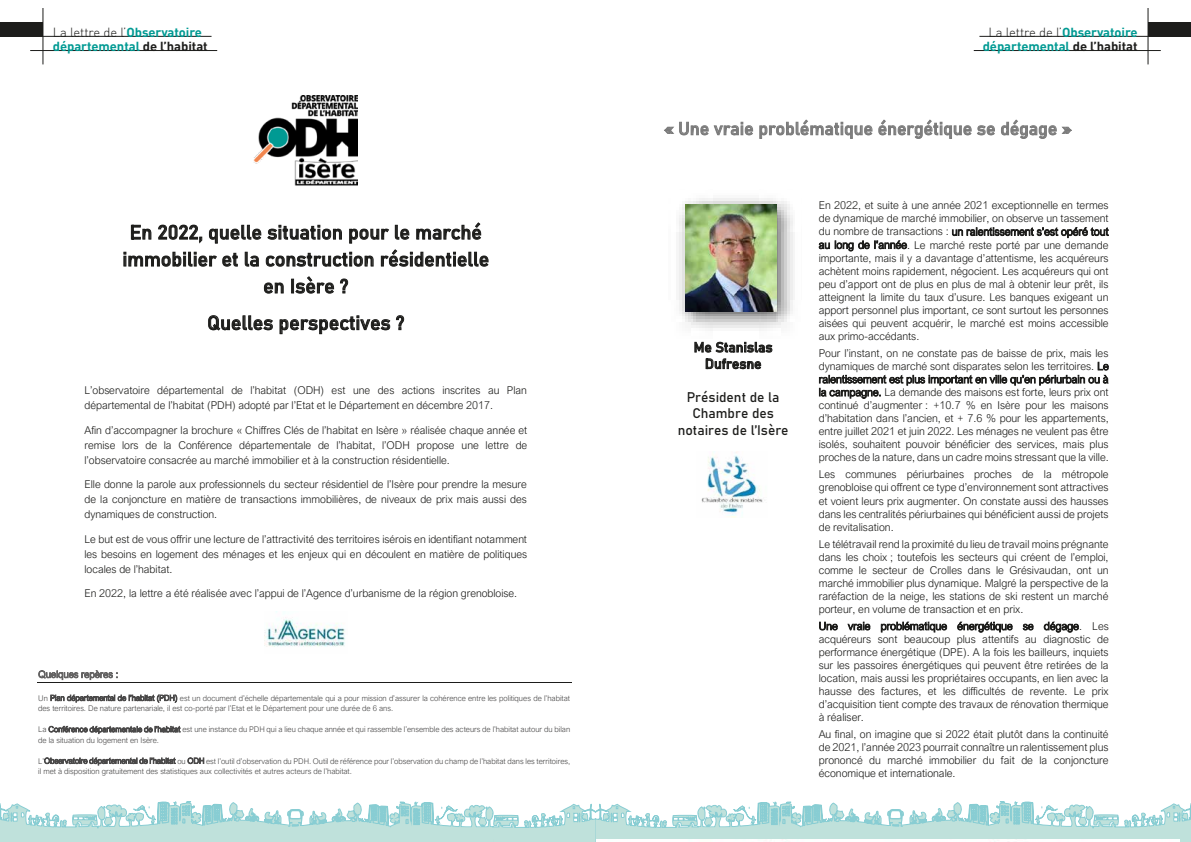
<style>
.page{position:relative;width:1191px;height:842px;background:#fff}
.page>*{position:absolute;margin:0;border:0;box-sizing:border-box;transform-origin:0 0}
.t1{font:300 19.5px/26.9px "Bahnschrift";color:#1d1d1b;text-align:center}
.t2{font:300 17.7px "Bahnschrift";color:#7b7b7b}
.t3{font:300 13.8px/16.5px "Bahnschrift";color:#1d1d1b;text-align:center}
.t4{font:700 13px/14px "DIN";letter-spacing:-.005em;color:#009a93}
.t5{font:300 10.8px/13.1px "Arial Nova";color:#1d1d1b;text-align:justify}
.t6{font:300 9.7px "Arial Nova";color:#646363}
.t7{font:300 7.8px/10.9px "Arial Nova";letter-spacing:-.005em;color:#4a4949}
.s1{font-weight:300;color:#1d1d1b}
.s2{color:#1d1d1b}
</style>
<div class="page">
<div style="left:0;top:22px;width:43px;height:14px;background:#1d1d1b"></div>
<hr style="left:0;top:36px;width:211px;height:1px;background:#1d1d1b">
<hr style="left:30px;top:50px;width:187px;height:1px;background:#1d1d1b">
<hr style="left:43px;top:8px;width:1px;height:56px;background:#1d1d1b">
<div style="left:1148px;top:22px;width:43px;height:14px;background:#1d1d1b"></div>
<hr style="left:979px;top:36px;width:212px;height:1px;background:#1d1d1b">
<hr style="left:973px;top:50px;width:187px;height:1px;background:#1d1d1b">
<hr style="left:1147px;top:8px;width:1px;height:56px;background:#1d1d1b">
<svg style="left:0;top:801px;width:1191px;height:41px"></svg>
<hr style="left:37px;top:683px;width:535px;height:1px;background:#1d1d1b">
<img style="left:253px;top:96px;width:105px;height:90px">
<img style="left:264px;top:617px;width:81px;height:30px">
<img style="left:596px;top:840px;width:583px;height:2px">
<img style="left:701px;top:452px;width:62px;height:66px">
<img style="left:679px;top:198px;width:114px;height:133px">
<img style="left:685px;top:204px;width:91px;height:107px">
<p class="t4" style="left:53px;top:24px;width:156px"><span class="s1">La lettre de l’</span>Observatoire départemental <span class="s2">de l’habitat</span></p>
<p class="t4" style="left:982px;top:24px;width:156px;text-align:center"><span class="s1">La lettre de l’</span>Observatoire départemental <span class="s2">de l’habitat</span></p>
<h1 class="t1" style="left:122px;top:217px;width:368px">En 2022, quelle situation pour le marché immobilier et la construction résidentielle en Isère ?</h1>
<h1 class="t1" style="left:207px;top:308px;width:199px">Quelles perspectives ?</h1>
<p class="t5" style="left:84px;top:383px;width:444px;line-height:15px">L’observatoire départemental de l’habitat (ODH) est une des actions inscrites au Plan départemental de l’habitat (PDH) adopté par l’Etat et le Département en décembre 2017.</p>
<p class="t5" style="left:84px;top:422px;width:444px;line-height:14.9px">Afin d’accompagner la brochure « Chiffres Clés de l’habitat en Isère » réalisée chaque année et remise lors de la Conférence départementale de l’habitat, l’ODH propose une lettre de l’observatoire consacrée au marché immobilier et à la construction résidentielle.</p>
<p class="t5" style="left:84px;top:477px;width:444px;line-height:14.9px">Elle donne la parole aux professionnels du secteur résidentiel de l’Isère pour prendre la mesure de la conjoncture en matière de transactions immobilières, de niveaux de prix mais aussi des dynamiques de construction.</p>
<p class="t5" style="left:84px;top:532px;width:444px;line-height:14.9px">Le but est de vous offrir une lecture de l’attractivité des territoires isérois en identifiant notamment les besoins en logement des ménages et les enjeux qui en découlent en matière de politiques locales de l’habitat.</p>
<p class="t5" style="left:84px;top:587px;width:434px">En 2022, la lettre a été réalisée avec l’appui de l’Agence d’urbanisme de la région grenobloise.</p>
<p class="t6" style="left:38px;top:669px;width:82px">Quelques repères :</p>
<p class="t7" style="left:38px;top:692px;width:533px">Un Plan départemental de l’habitat (PDH) est un document d’échelle départementale qui a pour mission d’assurer la cohérence entre les politiques de l’habitat des territoires. De nature partenariale, il est co-porté par l’Etat et le Département pour une durée de 6 ans.</p>
<p class="t7" style="left:38px;top:724px;width:533px">La Conférence départementale de l’habitat est une instance du PDH qui a lieu chaque année et qui rassemble l’ensemble des acteurs de l’habitat autour du bilan de la situation du logement en Isère.</p>
<p class="t7" style="left:38px;top:755px;width:533px">L’Observatoire départemental de l’habitat ou ODH est l’outil d’observation du PDH. Outil de référence pour l’observation du champ de l’habitat dans les territoires, il met à disposition gratuitement des statistiques aux collectivités et autres acteurs de l’habitat.</p>
<h2 class="t2" style="left:664px;top:115px;width:408px">« Une vraie problématique énergétique se dégage »</h2>
<p class="t3" style="left:693px;top:338px;width:80px">Me Stanislas<br>Dufresne</p>
<p class="t3" style="left:678px;top:387px;width:112px">Président de la<br>Chambre des notaires de l’Isère</p>
<p class="t5" style="left:818px;top:199px;width:291px">En 2022, et suite à une année 2021 exceptionnelle en termes de dynamique de marché immobilier, on observe un tassement du nombre de transactions : un ralentissement s’est opéré tout au long de l’année. Le marché reste porté par une demande importante, mais il y a davantage d’attentisme, les acquéreurs achètent moins rapidement, négocient. Les acquéreurs qui ont peu d’apport ont de plus en plus de mal à obtenir leur prêt, ils atteignent la limite du taux d’usure. Les banques exigeant un apport personnel plus important, ce sont surtout les personnes aisées qui peuvent acquérir, le marché est moins accessible aux primo-accédants.</p>
<p class="t5" style="left:818px;top:347px;width:291px">Pour l’instant, on ne constate pas de baisse de prix, mais les dynamiques de marché sont disparates selon les territoires. Le ralentissement est plus important en ville qu’en périurbain ou à la campagne. La demande des maisons est forte, leurs prix ont continué d’augmenter : +10.7 % en Isère pour les maisons d’habitation dans l’ancien, et + 7.6 % pour les appartements, entre juillet 2021 et juin 2022. Les ménages ne veulent pas être isolés, souhaitent pouvoir bénéficier des services, mais plus proches de la nature, dans un cadre moins stressant que la ville.</p>
<p class="t5" style="left:818px;top:468px;width:291px">Les communes périurbaines proches de la métropole grenobloise qui offrent ce type d’environnement sont attractives et voient leurs prix augmenter. On constate aussi des hausses dans les centralités périurbaines qui bénéficient aussi de projets de revitalisation.</p>
<p class="t5" style="left:818px;top:537px;width:291px">Le télétravail rend la proximité du lieu de travail moins prégnante dans les choix ; toutefois les secteurs qui créent de l’emploi, comme le secteur de Crolles dans le Grésivaudan, ont un marché immobilier plus dynamique. Malgré la perspective de la raréfaction de la neige, les stations de ski restent un marché porteur, en volume de transaction et en prix.</p>
<p class="t5" style="left:818px;top:619px;width:292px">Une vraie problématique énergétique se dégage. Les acquéreurs sont beaucoup plus attentifs au diagnostic de performance énergétique (DPE). A la fois les bailleurs, inquiets sur les passoires énergétiques qui peuvent être retirées de la location, mais aussi les propriétaires occupants, en lien avec la hausse des factures, et les difficultés de revente. Le prix d’acquisition tient compte des travaux de rénovation thermique à réaliser.</p>
<p class="t5" style="left:818px;top:728px;width:291px">Au final, on imagine que si 2022 était plutôt dans la continuité de 2021, l’année 2023 pourrait connaître un ralentissement plus prononcé du marché immobilier du fait de la conjoncture économique et internationale.</p>
</div>
